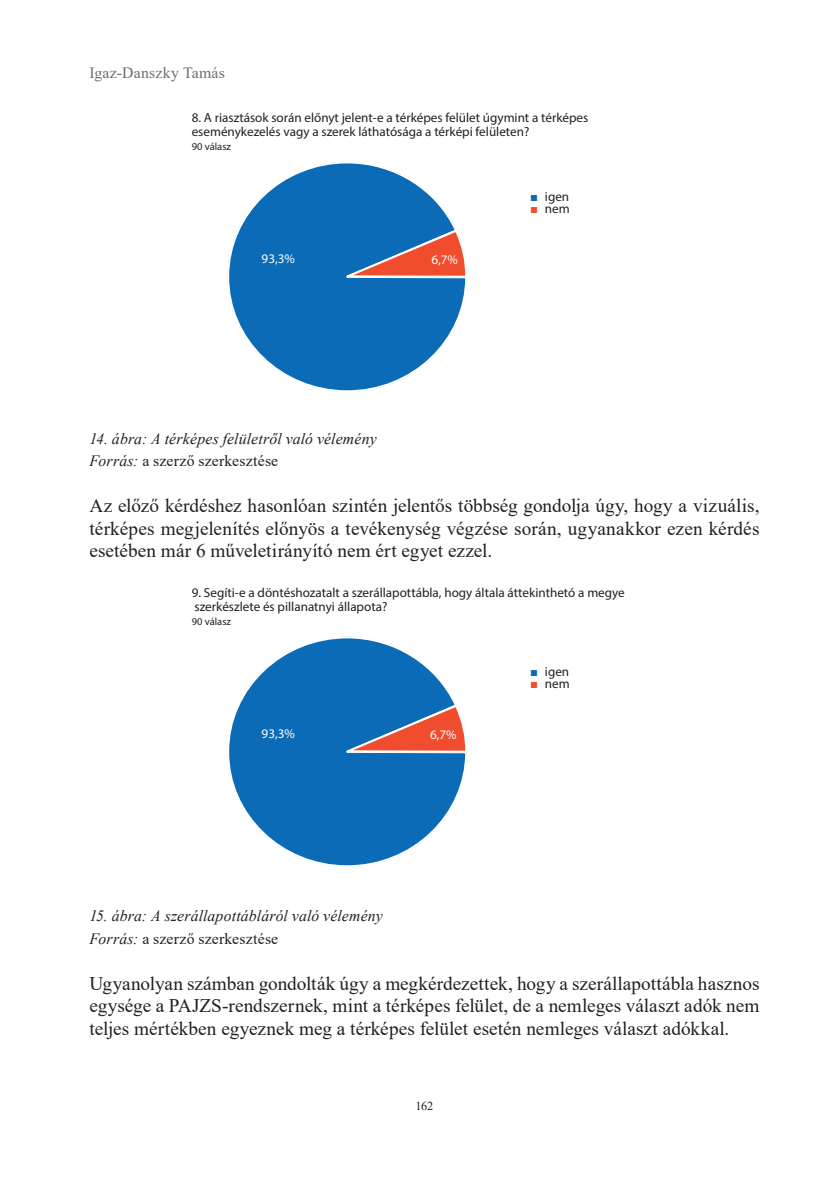
<style>
.page{position:relative;width:834px;height:1181px;background:#fff}
.page>*{position:absolute;margin:0;border:0;box-sizing:border-box;transform-origin:0 0}
.Body_Copy__1st_Parag{font:19.25px/22.8px "Times New Roman";letter-spacing:.005em;color:#231f20;text-align:justify}
.Figure_Number{font:italic 15.75px "Times New Roman";letter-spacing:.01em;color:#231f20}
.Figure_Source{font:15.75px "Times New Roman";letter-spacing:.01em;color:#231f20}
.t1{font:15.75px "Times New Roman";letter-spacing:.02em;color:#6c6d70}
.t2{font:13.12px/14.2px "Myriad Pro";color:#231f20}
.t3{font:13.12px "Myriad Pro";color:#fff}
.t4{font:12.25px "Times New Roman";color:#231f20}
.t5{font:10.5px "Myriad Pro";color:#231f20}
.s1{font-family:"Times New Roman";color:#0b6bb6}
.s2{font-family:"Times New Roman";color:#ef4d2e}
.s3{font-style:italic}
</style>
<div class="page">
<svg style="left:227px;top:161px;width:240px;height:231px"></svg>
<svg style="left:337px;top:228px;width:130px;height:51px;background:#80728b"></svg>
<svg style="left:227px;top:636px;width:240px;height:231px"></svg>
<svg style="left:337px;top:703px;width:130px;height:51px;background:#80728b"></svg>
<p class="t1" style="left:89px;top:62px;width:137px">Igaz-Danszky Tamás</p>
<p class="t2" style="left:192px;top:110px;width:398px">8. A riasztások során előnyt jelent-e a térképes felület úgymint a térképes eseménykezelés vagy a szerek láthatósága a térképi felületen?</p>
<p class="t5" style="left:192px;top:140px;width:41px">90 válasz</p>
<p class="t3" style="left:261px;top:251px;width:35px">93,3%</p>
<p class="t3" style="left:431px;top:251px;width:28px">6,7%</p>
<p class="t2" style="left:530px;top:189px;width:41px"><span class="s1">■</span> igen</p>
<p class="t2" style="left:530px;top:201px;width:41px"><span class="s2">■</span> nem</p>
<p class="Figure_Number" style="left:89px;top:427px;width:289px">14. ábra: A térképes felületről való vélemény</p>
<p class="Figure_Source" style="left:89px;top:450px;width:190px"><span class="s3">Forrás:</span> a szerző szerkesztése</p>
<p class="Body_Copy__1st_Parag" style="left:89px;top:493px;width:671px">Az előző kérdéshez hasonlóan szintén jelentős többség gondolja úgy, hogy a vizuális, térképes megjelenítés előnyös a tevékenység végzése során, ugyanakkor ezen kérdés esetében már 6 műveletirányító nem ért egyet ezzel.</p>
<p class="t2" style="left:192px;top:585px;width:434px">9. Segíti-e a döntéshozatalt a szerállapottábla, hogy általa áttekinthetó a megye szerkészlete és pillanatnyi állapota?</p>
<p class="t5" style="left:192px;top:615px;width:41px">90 válasz</p>
<p class="t3" style="left:261px;top:725px;width:35px">93,3%</p>
<p class="t3" style="left:430px;top:726px;width:28px">6,7%</p>
<p class="t2" style="left:530px;top:664px;width:41px"><span class="s1">■</span> igen</p>
<p class="t2" style="left:530px;top:676px;width:41px"><span class="s2">■</span> nem</p>
<p class="Figure_Number" style="left:89px;top:905px;width:295px">15. ábra: A szerállapottábláról való vélemény</p>
<p class="Figure_Source" style="left:89px;top:927px;width:190px"><span class="s3">Forrás:</span> a szerző szerkesztése</p>
<p class="Body_Copy__1st_Parag" style="left:89px;top:971px;width:671px">Ugyanolyan számban gondolták úgy a megkérdezettek, hogy a szerállapottábla hasznos egysége a PAJZS-rendszernek, mint a térképes felület, de a nemleges választ adók nem teljes mértékben egyeznek meg a térképes felület esetén nemleges választ adókkal.</p>
<p class="t4" style="left:415px;top:1096px;width:19px">162</p>
</div>
